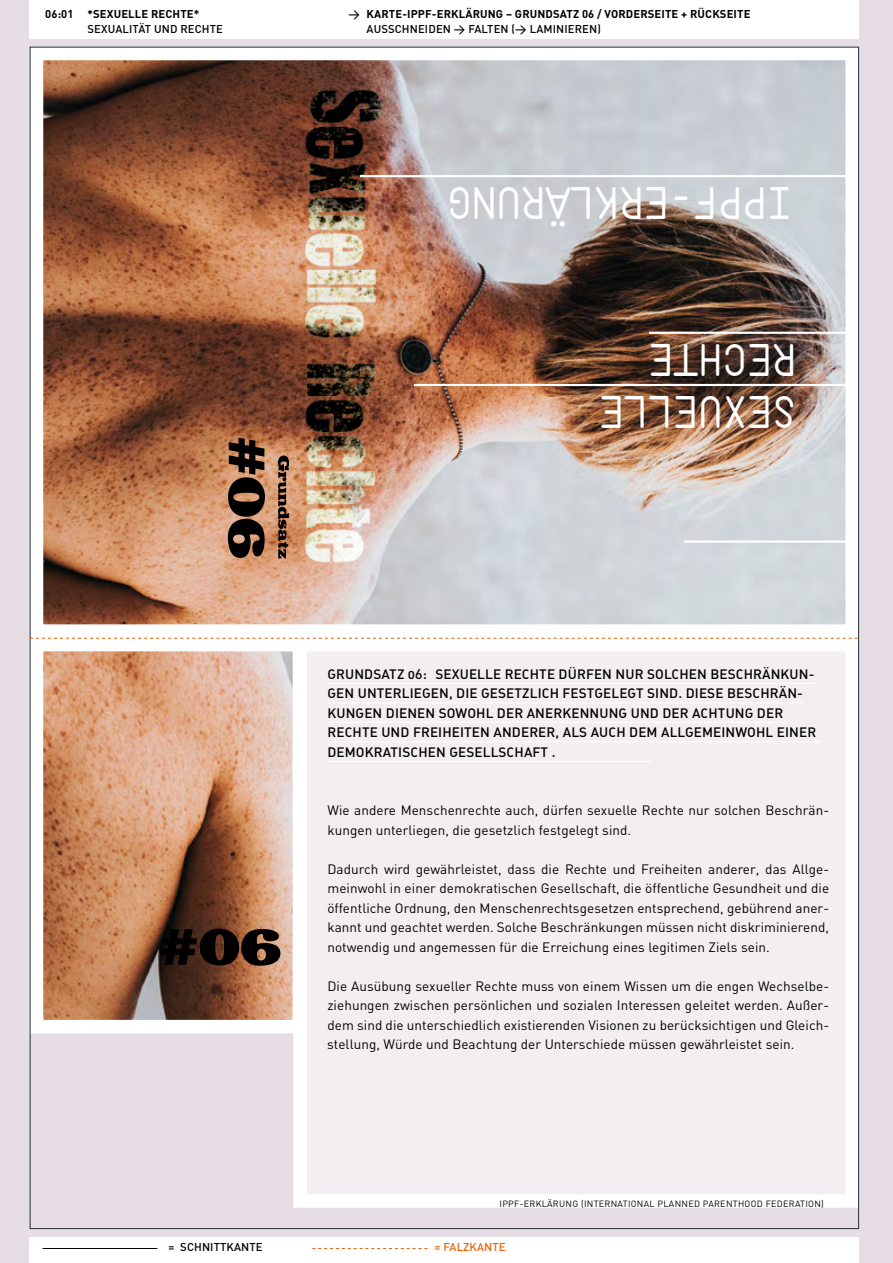
<style>
.page{position:relative;width:893px;height:1263px;background:#e7dde4}
.page>*{position:absolute;margin:0;border:0;box-sizing:border-box;transform-origin:0 0}
.t1{font:43.5px/52.2px "AHAMONO Monospaced";color:#fff}
.t2{font:13.5px/19.5px "DIN";letter-spacing:.005em;color:#000;text-align:justify}
.t3{font:13.5px/19.5px "DIN Medium Alternate";letter-spacing:.01em;color:#000}
.t4{font:700 11.25px "DIN";letter-spacing:.01em;color:#000}
.t5{font:500 11.25px "DIN";letter-spacing:.01em;color:#000}
.t6{font:500 11.25px "DIN";letter-spacing:.01em;color:#eb6209}
.t7{font:9px "DIN";letter-spacing:.03em;color:#000}
.s1{font-weight:500}
</style>
<div class="page">
<div style="left:293px;top:638px;width:566px;height:570px;background:#f3eef1;border:14px solid #fff"></div>
<hr style="left:327px;top:683px;width:487px;height:1px;background:#fff">
<hr style="left:327px;top:702px;width:476px;height:1px;background:#fff">
<hr style="left:327px;top:722px;width:460px;height:1px;background:#fff">
<hr style="left:327px;top:741px;width:493px;height:1px;background:#fff">
<hr style="left:327px;top:761px;width:324px;height:1px;background:#fff">
<img style="left:45px;top:653px;width:246px;height:365px">
<div style="left:30px;top:638px;width:276px;height:395px;border:14px solid #fff"></div>
<svg style="left:160px;top:928px;width:120px;height:38px"></svg>
<div style="left:30px;top:1237px;width:829px;height:26px;background:#fff"></div>
<hr style="left:43px;top:1248px;width:114px;height:1px;background:#000">
<svg style="left:312px;top:1248px;width:115px;height:1px"></svg>
<div style="left:30px;top:0;width:829px;height:38px;background:#fff"></div>
<img style="left:45px;top:62px;width:799px;height:561px">
<div style="left:30px;top:47px;width:829px;height:591px;border:14px solid #fff"></div>
<svg style="left:228px;top:438px;width:37px;height:120px"></svg>
<svg style="left:278px;top:455px;width:11px;height:103px"></svg>
<hr style="left:684px;top:540px;width:162px;height:3px;background:#fff">
<hr style="left:414px;top:384px;width:432px;height:2px;background:#fff">
<hr style="left:649px;top:332px;width:197px;height:2px;background:#fff">
<hr style="left:360px;top:175px;width:486px;height:2px;background:#fff">
<svg style="left:30px;top:638px;width:827px;height:1px"></svg>
<p class="t4" style="left:45px;top:6px;width:156px">06:01 *SEXUELLE RECHTE*</p>
<p class="t4" style="left:349px;top:6px;width:403px"><span class="s1">&gt;</span> KARTE-IPPF-ERKLÄRUNG – GRUNDSATZ 06 / VORDERSEITE + RÜCKSEITE</p>
<p class="t5" style="left:88px;top:22px;width:137px">SEXUALITÄT UND RECHTE</p>
<p class="t5" style="left:367px;top:22px;width:236px">AUSSCHNEIDEN &gt; FALTEN (&gt; LAMINIEREN)</p>
<h1 class="t1" style="left:792px;top:230px;width:346px;rotate:-180deg">IPPF-ERKLÄRUNG</h1>
<h1 class="t1" style="left:797px;top:438px;width:198px;rotate:-180deg">SEXUELLE<br>RECHTE</h1>
<p class="t3" style="left:327px;top:664px;width:490px">GRUNDSATZ 06: SEXUELLE RECHTE DÜRFEN NUR SOLCHEN BESCHRÄNKUN-GEN UNTERLIEGEN, DIE GESETZLICH FESTGELEGT SIND. DIESE BESCHRÄN-KUNGEN DIENEN SOWOHL DER ANERKENNUNG UND DER ACHTUNG DER RECHTE UND FREIHEITEN ANDERER, ALS AUCH DEM ALLGEMEINWOHL EINER DEMOKRATISCHEN GESELLSCHAFT .</p>
<p class="t2" style="left:327px;top:800px;width:503px">Wie andere Menschenrechte auch, dürfen sexuelle Rechte nur solchen Beschrän&shy;kungen unterliegen, die gesetzlich festgelegt sind.</p>
<p class="t2" style="left:327px;top:859px;width:503px">Dadurch wird gewährleistet, dass die Rechte und Freiheiten anderer, das Allge&shy;meinwohl in einer demokratischen Gesellschaft, die öffentliche Gesundheit und die öffentliche Ordnung, den Menschenrechtsgesetzen entsprechend, gebührend aner&shy;kannt und geachtet werden. Solche Beschränkungen müssen nicht diskriminierend, notwendig und angemessen für die Erreichung eines legitimen Ziels sein.</p>
<p class="t2" style="left:327px;top:976px;width:503px">Die Ausübung sexueller Rechte muss von einem Wissen um die engen Wechselbe&shy;ziehungen zwischen persönlichen und sozialen Interessen geleitet werden. Außer&shy;dem sind die unterschiedlich existierenden Visionen zu berücksichtigen und Gleich&shy;stellung, Würde und Beachtung der Unterschiede müssen gewährleistet sein.</p>
<p class="t7" style="left:500px;top:1198px;width:326px">IPPF-ERKLÄRUNG (INTERNATIONAL PLANNED PARENTHOOD FEDERATION)</p>
<p class="t5" style="left:169px;top:1240px;width:96px">= SCHNITTKANTE</p>
<p class="t6" style="left:435px;top:1240px;width:73px">= FALZKANTE</p>
</div>
